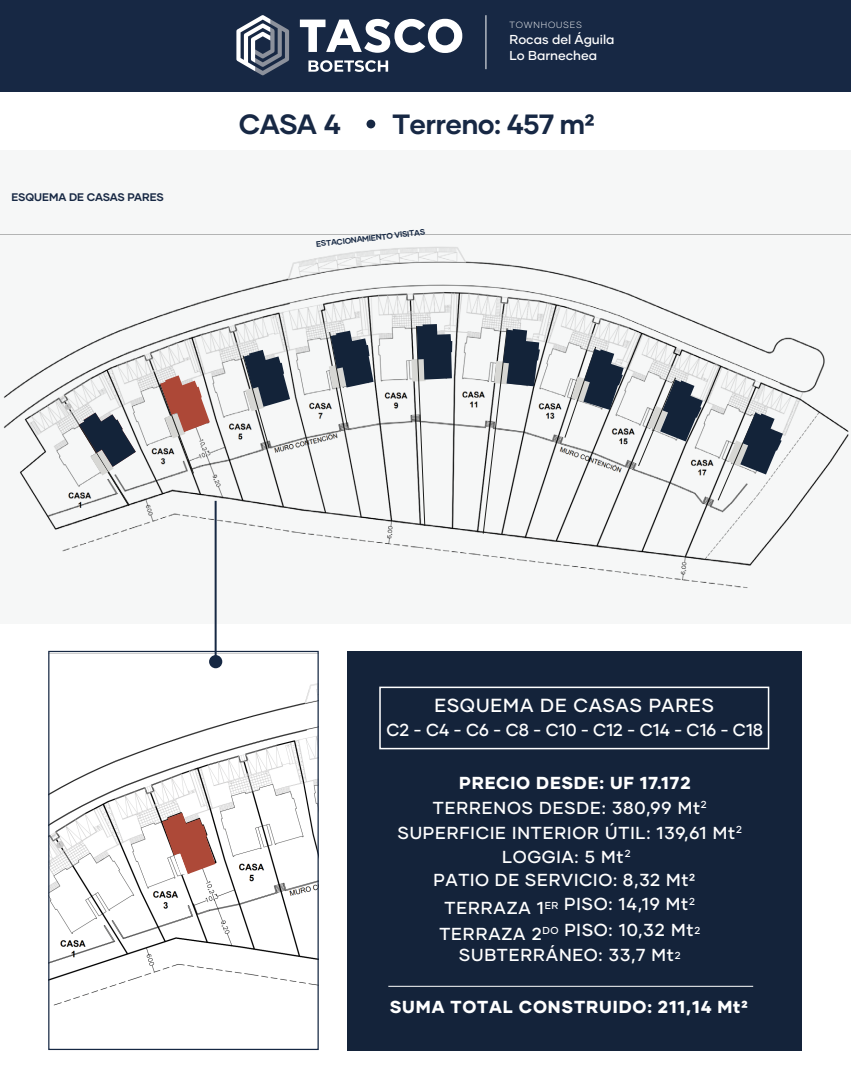
<style>
.page{position:relative;width:851px;height:1083px;background:#fff}
.page>*{position:absolute;margin:0;border:0;box-sizing:border-box;transform-origin:0 0}
.t1{font:700 27.8px "Gilmer";letter-spacing:-.025em;color:#172844}
.t2{font:500 18.9px "Gilmer";letter-spacing:.03em;color:#fff}
.t3{font:500 17.3px "Gilmer";letter-spacing:.05em;color:#fff}
.t4{font:800 17.3px "Gilmer";letter-spacing:.05em;color:#fff}
.t5{font:500 17.3px "Gilmer";color:#fff}
.t6{font:500 12.9px/15.9px "Gilmer";color:#fff}
.t7{font:700 11px "Gilmer";letter-spacing:-.015em;color:#172844}
.t8{font:300 9px "Gilmer";letter-spacing:.09em;color:#fff}
.t9{font:700 8px "Gilmer";color:#162843}
.s1{font-size:10.1px}
</style>
<div class="page">
<div style="left:0;top:150px;width:850px;height:473px;background:#f6f7f7"></div>
<div style="left:347px;top:651px;width:454px;height:399px;background:#14233a"></div>
<div style="left:366px;top:120px;width:9px;height:8px;background:#172844;border-radius:50%"></div>
<div style="left:379px;top:686px;width:390px;height:63px;border:2px solid #fff"></div>
<hr style="left:388px;top:985px;width:365px;height:1px;background:#fff">
<img style="left:50px;top:653px;width:267px;height:353px">
<div style="left:48px;top:651px;width:271px;height:399px;border:1px solid #162843"></div>
<svg style="left:162px;top:812px;width:53px;height:62px"></svg>
<hr style="left:214px;top:501px;width:2px;height:159px;background:#162843">
<div style="left:209px;top:655px;width:13px;height:13px;background:#162843;border-radius:50%"></div>
<img style="left:0;top:234px;width:850px;height:358px">
<svg style="left:78px;top:412px;width:58px;height:95px"></svg>
<svg style="left:159px;top:375px;width:51px;height:99px"></svg>
<svg style="left:242px;top:350px;width:48px;height:99px"></svg>
<svg style="left:328px;top:331px;width:45px;height:96px"></svg>
<svg style="left:411px;top:324px;width:41px;height:202px"></svg>
<svg style="left:482px;top:327px;width:57px;height:207px"></svg>
<svg style="left:564px;top:346px;width:59px;height:92px"></svg>
<svg style="left:637px;top:377px;width:65px;height:90px"></svg>
<svg style="left:717px;top:411px;width:65px;height:90px"></svg>
<div style="left:83px;top:1003px;width:74px;height:24px;background:#fff"></div>
<div style="left:0;top:0;width:850px;height:91px;background:#172844"></div>
<svg style="left:300px;top:19px;width:162px;height:34px"></svg>
<svg style="left:236px;top:15px;width:53px;height:60px"></svg>
<svg style="left:308px;top:60px;width:80px;height:12px"></svg>
<hr style="left:485px;top:15px;width:1px;height:54px;background:#fff">
<div style="left:86px;top:545px;width:74px;height:26px;background:#f6f7f7"></div>
<p class="t7" style="left:12px;top:190px;width:154px">ESQUEMA DE CASAS PARES</p>
<p class="t8" style="left:509px;top:19px;width:74px">TOWNHOUSES</p>
<p class="t6" style="left:509px;top:32px;width:107px">Rocas del Águila<br>Lo Barnechea</p>
<h1 class="t1" style="left:239px;top:106px;width:103px">CASA 4</h1>
<h1 class="t1" style="left:392px;top:106px;width:203px">Terreno: 457 m2</h1>
<p class="t9" style="left:315px;top:239px;width:111px;rotate:-6deg">ESTACIONAMIENTO VISITAS</p>
<p class="t2" style="left:434px;top:693px;width:281px">ESQUEMA DE CASAS PARES</p>
<p class="t5" style="left:386px;top:718px;width:378px">C2 - C4 - C6 - C8 - C10 - C12 - C14 - C16 - C18</p>
<p class="t4" style="left:459px;top:771px;width:233px">PRECIO DESDE: UF 17.172</p>
<p class="t3" style="left:433px;top:797px;width:275px">TERRENOS DESDE: 380,99 Mt<sup>2</sup></p>
<p class="t3" style="left:397px;top:822px;width:346px">SUPERFICIE INTERIOR ÚTIL: 139,61 Mt<sup>2</sup></p>
<p class="t3" style="left:502px;top:846px;width:130px">LOGGIA: 5 Mt<sup>2</sup></p>
<p class="t3" style="left:433px;top:869px;width:263px">PATIO DE SERVICIO: 8,32 Mt2</p>
<p class="t3" style="left:444px;top:893px;width:252px">TERRAZA 1<span class="s1">ER</span> PISO: 14,19 Mt<sup>2</sup></p>
<p class="t3" style="left:439px;top:918px;width:262px">TERRAZA 2<span class="s1">DO</span> PISO: 10,32 Mt<span class="s1">2</span></p>
<p class="t3" style="left:459px;top:944px;width:223px">SUBTERRÁNEO: 33,7 Mt<span class="s1">2</span></p>
<p class="t4" style="left:389px;top:996px;width:359px">SUMA TOTAL CONSTRUIDO: 211,14 Mt2</p>
</div>
